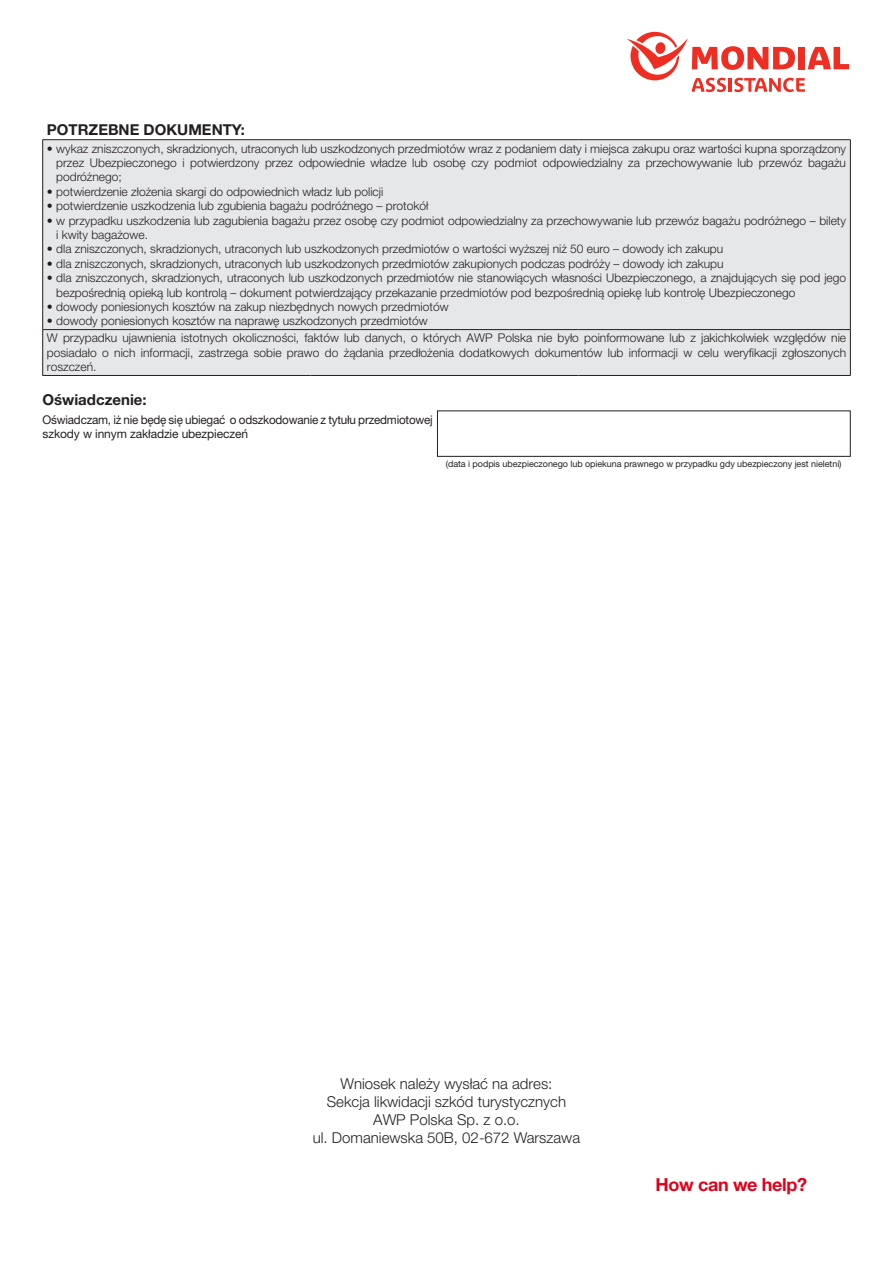
<style>
.page{position:relative;width:893px;height:1263px;background:#fff}
.page>*{position:absolute;margin:0;border:0;box-sizing:border-box;transform-origin:0 0}
.t1{font:700 18px "Helvetica Neue LT Pro";letter-spacing:-.02em;color:#e1001a}
.t2{font:300 15px/18px "Helvetica Neue LT Pro";color:#231f20;text-align:center}
.t3{font:700 15px "Helvetica Neue LT Pro";color:#231f20}
.t4{font:300 12px/14.4px "Helvetica Neue LT Pro";color:#231f20}
.t5{font:12px/14.4px "Helvetica Neue LT Pro";letter-spacing:-.015em;color:#231f20}
.t6{font:9px "Helvetica Neue LT Pro";letter-spacing:-.005em;color:#231f20}
</style>
<div class="page">
<svg style="left:627px;top:32px;width:222px;height:60px"></svg>
<div style="left:43px;top:140px;width:807px;height:235px;background:#e6e7e9"></div>
<hr style="left:43px;top:139px;width:268px;height:1px;background:#231f20">
<hr style="left:311px;top:139px;width:267px;height:1px;background:#231f20">
<hr style="left:578px;top:139px;width:272px;height:1px;background:#231f20">
<hr style="left:42px;top:140px;width:1px;height:189px;background:#231f20">
<hr style="left:850px;top:140px;width:1px;height:189px;background:#231f20">
<hr style="left:42px;top:330px;width:1px;height:45px;background:#231f20">
<hr style="left:850px;top:330px;width:1px;height:45px;background:#231f20">
<hr style="left:43px;top:329px;width:268px;height:1px;background:#231f20">
<hr style="left:311px;top:329px;width:267px;height:1px;background:#231f20">
<hr style="left:578px;top:329px;width:272px;height:1px;background:#231f20">
<hr style="left:43px;top:375px;width:268px;height:1px;background:#231f20">
<hr style="left:311px;top:375px;width:267px;height:1px;background:#231f20">
<hr style="left:578px;top:375px;width:272px;height:1px;background:#231f20">
<svg style="left:437px;top:410px;width:414px;height:47px"></svg>
<p class="t3" style="left:47px;top:121px;width:109px">POTRZEBNE DOK</p>
<p class="t3" style="left:177px;top:121px;width:69px">UMENTY:</p>
<p class="t4" style="left:56px;top:141px;width:791px;text-align:justify;text-indent:-9px">• wykaz zniszczonych, skradzionych, utraconych lub uszkodzonych przedmiotów wraz z podaniem daty i miejsca zakupu oraz wartości kupna sporządzony przez Ubezpieczonego i potwierdzony przez odpowiednie władze lub osobę czy podmiot odpowiedzialny za przechowywanie lub przewóz bagażu podróżnego;</p>
<p class="t4" style="left:47px;top:184px;width:338px">• potwierdzenie złożenia skargi do odpowiednich władz lub policji</p>
<p class="t4" style="left:47px;top:198px;width:383px">• potwierdzenie uszkodzenia lub zgubienia bagażu podróżnego – protokół</p>
<p class="t4" style="left:56px;top:213px;width:791px;text-indent:-9px">• w przypadku uszkodzenia lub zagubienia bagażu przez osobę czy podmiot odpowiedzialny za przechowywanie lub przewóz bagażu podróżnego – bilety i kwity bagażowe.</p>
<p class="t4" style="left:47px;top:242px;width:678px">• dla zniszczonych, skradzionych, utraconych lub uszkodzonych przedmiotów o wartości wyższej niż 50 euro – dowody ich zakupu</p>
<p class="t4" style="left:47px;top:256px;width:678px">• dla zniszczonych, skradzionych, utraconych lub uszkodzonych przedmiotów zakupionych podczas podróży – dowody ich zakupu</p>
<p class="t4" style="left:56px;top:270px;width:791px;text-indent:-9px">• dla zniszczonych, skradzionych, utraconych lub uszkodzonych przedmiotów nie stanowiących własności Ubezpieczonego, a znajdujących się pod jego bezpośrednią opieką lub kontrolą – dokument potwierdzający przekazanie przedmiotów pod bezpośrednią opiekę lub kontrolę Ubezpieczonego</p>
<p class="t4" style="left:47px;top:299px;width:403px">• dowody poniesionych kosztów na zakup niezbędnych nowych przedmiotów</p>
<p class="t4" style="left:47px;top:312px;width:801px;line-height:17.1px">• dowody poniesionych kosztów na naprawę uszkodzonych przedmiotów<br>W przypadku ujawnienia istotnych okoliczności, faktów lub danych, o których AWP Polska nie było poinformowane lub z jakichkolwiek względów nie</p>
<p class="t4" style="left:47px;top:345px;width:801px">posiadało o nich informacji, zastrzega sobie prawo do żądania przedłożenia dodatkowych dokumentów lub informacji w celu weryfikacji zgłoszonych roszczeń.</p>
<p class="t3" style="left:43px;top:390px;width:106px">Oświadczenie:</p>
<p class="t5" style="left:43px;top:412px;width:392px">Oświadczam, iż nie będę się ubiegać o odszkodowanie z tytułu przedmiotowej szkody w innym zakładzie ubezpieczeń</p>
<p class="t6" style="left:446px;top:458px;width:397px">(data i podpis ubezpieczonego lub opiekuna prawnego w przypadku gdy ubezpieczony jest nieletni)</p>
<p class="t2" style="left:313px;top:1075px;width:269px">Wniosek należy wysłać na adres:<br>Sekcja likwidacji szkód turystycznych<br>AWP Polska Sp. z o.o.<br>ul. Domaniewska 50B, 02-672 Warszawa</p>
<h1 class="t1" style="left:656px;top:1174px;width:153px">How can we help?</h1>
</div>
